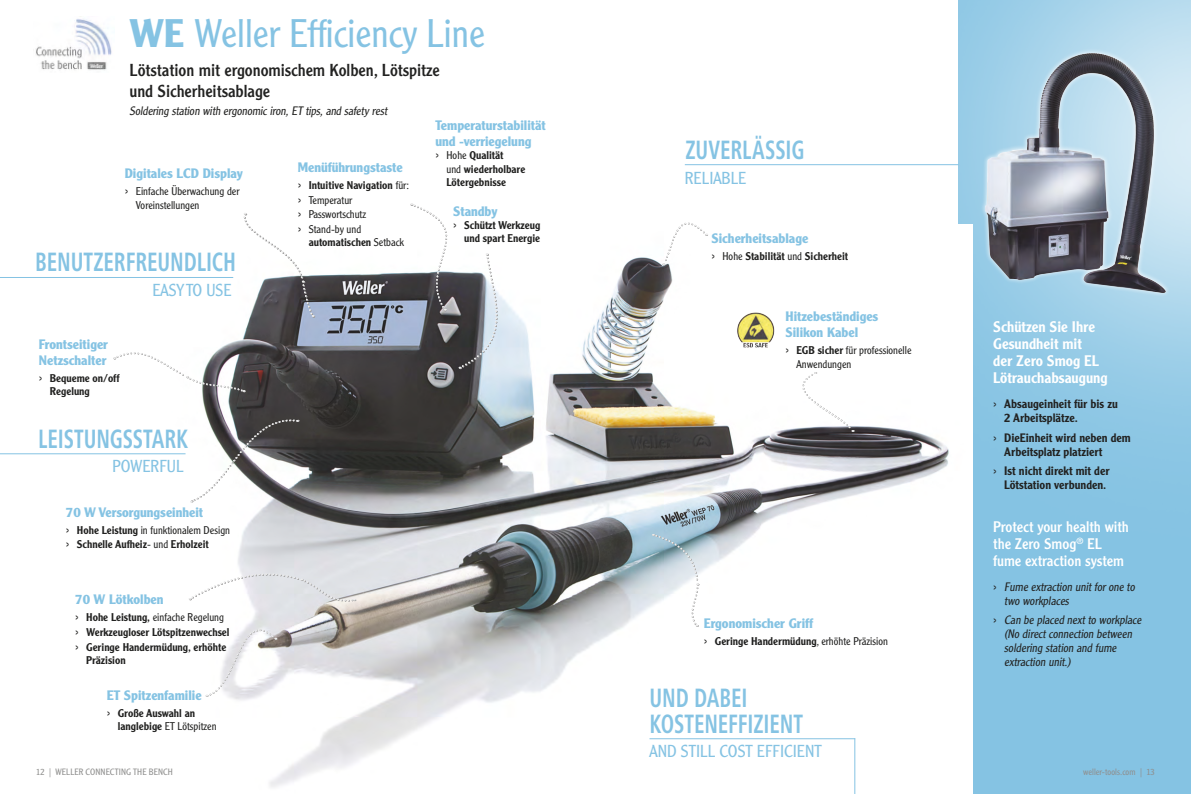
<style>
.page{position:relative;width:1191px;height:794px;background:#fff}
.page>*{position:absolute;margin:0;border:0;box-sizing:border-box;transform-origin:0 0}
.t1{font:300 39px "Clearface Gothic LT Std";color:#85c3e3}
.t2{font:700 condensed 27.5px/26px "Frutiger Next LT";letter-spacing:-.005em;color:#85c3e3;scale:.8 1}
.t3{font:17px/21px "Clearface Gothic LT Std";color:#222221}
.t4{font:300 17px "Clearface Gothic LT Std";color:#85c3e3}
.t5{font:500 15px/17px "Clearface Gothic LT Std";color:#fff}
.t6{font:15px/17px "Clearface Gothic LT Std";color:#fff}
.t7{font:700 13.4px/16.1px "Clearface Gothic LT Std";color:#85c3e3}
.t8{font:italic 300 12px/14px "Clearface Gothic LT Std";color:#222221}
.t9{font:500 12px/14px "Clearface Gothic LT Std";color:#222221}
.t10{font:500 11px/13.2px "Clearface Gothic LT Std";color:#222221}
.t11{font:300 11px/14.6px "Clearface Gothic LT Std";color:#222221}
.t12{font:300 9px "Clearface Gothic LT Std";letter-spacing:.01em;color:#8f8f8e}
.s1{font-weight:700}
.s2{font-size:14px}
.s3{font-weight:300;font-size:14px}
.s4{font-weight:300}
.s5{font-weight:500}
.s6{font-style:normal;font-size:14px}
</style>
<div class="page">
<div style="left:958px;top:0;width:233px;height:794px;background:#85c3e3"></div>
<img style="left:1008px;top:347px;width:183px;height:79px">
<img style="left:172px;top:234px;width:801px;height:560px">
<img style="left:36px;top:16px;width:76px;height:54px">
<hr style="left:0;top:453px;width:185px;height:1px;background:#85c3e3">
<hr style="left:0;top:277px;width:233px;height:1px;background:#85c3e3">
<hr style="left:685px;top:164px;width:273px;height:1px;background:#85c3e3">
<hr style="left:649px;top:738px;width:206px;height:1px;background:#85c3e3">
<hr style="left:854px;top:738px;width:1px;height:56px;background:#85c3e3">
<img style="left:735px;top:311px;width:40px;height:39px">
<svg style="left:662px;top:222px;width:45px;height:43px"></svg>
<svg style="left:780px;top:372px;width:74px;height:60px"></svg>
<svg style="left:189px;top:567px;width:166px;height:130px"></svg>
<svg style="left:114px;top:346px;width:131px;height:47px"></svg>
<svg style="left:190px;top:417px;width:109px;height:86px"></svg>
<svg style="left:411px;top:203px;width:102px;height:167px"></svg>
<svg style="left:653px;top:533px;width:46px;height:94px"></svg>
<svg style="left:242px;top:213px;width:73px;height:104px"></svg>
<img style="left:940px;top:0;width:251px;height:347px">
<h1 class="t1" style="left:129px;top:10px;width:357px"><span class="s1">WE</span> Weller Efficiency Line</h1>
<h3 class="t3" style="left:129px;top:60px;width:312px">Lötstation mit ergonomischem Kolben, Lötspitze und Sicherheitsablage</h3>
<p class="t8" style="left:129px;top:104px;width:261px">Soldering station with ergonomiciron,ET tips,and safety rest</p>
<p class="t7" style="left:125px;top:166px;width:119px">Digitales LCD Display</p>
<p class="t11" style="left:136px;top:185px;width:105px;line-height:13.2px;text-indent:-11px"><span class="s2">›</span> Einfache Überwachung der<br>Voreinstellungen</p>
<h2 class="t2" style="left:35px;top:249px;width:253px">BENUTZERFREUNDLICH</h2>
<p class="t7" style="left:39px;top:336px;width:71px">Frontseitiger<br>Netzschalter</p>
<p class="t10" style="left:50px;top:371px;width:71px;text-indent:-11px"><span class="s3">›</span> Bequeme on/off<br>Regelung</p>
<h3 class="t4" style="left:152px;top:279px;width:81px">EASY TO USE</h3>
<h2 class="t2" style="left:38px;top:425px;width:189px">LEISTUNGSSTARK</h2>
<h3 class="t4" style="left:112px;top:456px;width:73px">POWERFUL</h3>
<p class="t7" style="left:66px;top:504px;width:139px">70 W Versorgungseinheit</p>
<p class="t10" style="left:66px;top:522px;width:166px;line-height:14.6px"><span class="s3">›</span> Hohe Leistung <span class="s4">in funktionalem Design </span><span class="s3">›</span> Schnelle Aufheiz<span class="s4">- und</span> Erholzeit</p>
<p class="t7" style="left:75px;top:591px;width:90px">70 W Lötkolben</p>
<p class="t10" style="left:75px;top:610px;width:156px;line-height:14.6px"><span class="s3">›</span> Hohe Leistung, <span class="s4">einfache Regelung </span><span class="s3">›</span> Werkzeugloser Lötspitzenwechsel <span class="s3">›</span> Geringe Handermüdung, erhöhte</p>
<p class="t10" style="left:86px;top:653px;width:41px">Präzision</p>
<p class="t7" style="left:107px;top:687px;width:96px">ET Spitzenfamilie</p>
<p class="t10" style="left:118px;top:706px;width:100px;text-indent:-11px"><span class="s3">›</span> Große Auswahl an langlebige <span class="s4">ET Lötspitzen</span></p>
<p class="t7" style="left:298px;top:159px;width:107px">Menüführungstaste</p>
<p class="t11" style="left:298px;top:178px;width:113px"><span class="s2">›</span> <span class="s5">Intuitive Navigation</span> für: <span class="s2">›</span> Temperatur<br><span class="s2">›</span> Passwortschutz<br><span class="s2">›</span> Stand-by und</p>
<p class="t10" style="left:309px;top:236px;width:97px">automatischen <span class="s4">Setback</span></p>
<p class="t7" style="left:435px;top:117px;width:112px">Temperaturstabilität und -verriegelung</p>
<p class="t10" style="left:446px;top:149px;width:80px;text-indent:-11px"><span class="s3">›</span> <span class="s4">Hohe</span> Qualität<br><span class="s4">und</span> wiederholbare<br>Lötergebnisse</p>
<p class="t7" style="left:453px;top:203px;width:46px">Standby</p>
<p class="t10" style="left:453px;top:218px;width:89px;text-align:right"><span class="s3">›</span> Schützt Werkzeug und spart Energie</p>
<h2 class="t2" style="left:685px;top:136px;width:150px">ZUVERLÄSSIG</h2>
<h3 class="t4" style="left:685px;top:168px;width:63px">RELIABLE</h3>
<p class="t7" style="left:711px;top:230px;width:98px">Sicherheitsablage</p>
<p class="t10" style="left:711px;top:250px;width:138px"><span class="s3">›</span> <span class="s4">Hohe</span> Stabilität <span class="s4">und</span> Sicherheit</p>
<p class="t7" style="left:785px;top:308px;width:94px">Hitzebeständiges<br>Silikon Kabel</p>
<p class="t11" style="left:796px;top:344px;width:117px;line-height:13.2px;text-indent:-11px"><span class="s2">›</span> <span class="s5">EGB sicher</span> für professionelle<br>Anwendungen</p>
<p class="t7" style="left:704px;top:615px;width:111px">Ergonomischer Griff</p>
<p class="t10" style="left:704px;top:634px;width:186px"><span class="s3">›</span> Geringe Handermüdung<span class="s4">, erhöhte Präzision</span></p>
<h2 class="t2" style="left:649px;top:684px;width:193px">UND DABEI<br>KOSTENEFFIZIENT</h2>
<h3 class="t4" style="left:649px;top:740px;width:174px">AND STILL COST EFFICIENT</h3>
<h3 class="t5" style="left:993px;top:318px;width:116px">Schützen Sie Ihre<br>Gesundheit mit<br>der Zero Smog EL<br>Lötrauchabsaugung</h3>
<p class="t9" style="left:1004px;top:396px;width:115px;text-indent:-11px"><span class="s3">›</span> Absaugeinheit für bis zu<br>2 Arbeitsplätze.</p>
<p class="t9" style="left:1004px;top:430px;width:128px;text-indent:-11px"><span class="s3">›</span> DieEinheit wird neben dem<br>Arbeitsplatz platziert</p>
<p class="t9" style="left:993px;top:464px;width:118px;text-align:right"><span class="s3">›</span> Ist nicht direkt mit der<br>Lötstation verbunden.</p>
<h3 class="t6" style="left:993px;top:517px;width:137px">Protect your health with the Zero Smog<sup>®</sup> EL fume extraction system</h3>
<p class="t8" style="left:1004px;top:579px;width:134px;text-indent:-11px"><span class="s6">›</span> Fume extraction unitforone to two workplaces</p>
<p class="t8" style="left:1004px;top:613px;width:141px;text-indent:-11px"><span class="s6">›</span> Can be placed nextto workplace (No directconnection between soldering station and fume extraction unit.)</p>
<p class="t12" style="left:36px;top:766px;width:138px">12 | WELLER CONNECTING THE BENCH</p>
<p class="t12" style="left:1083px;top:766px;width:73px">weller-tools.com | 13</p>
</div>
